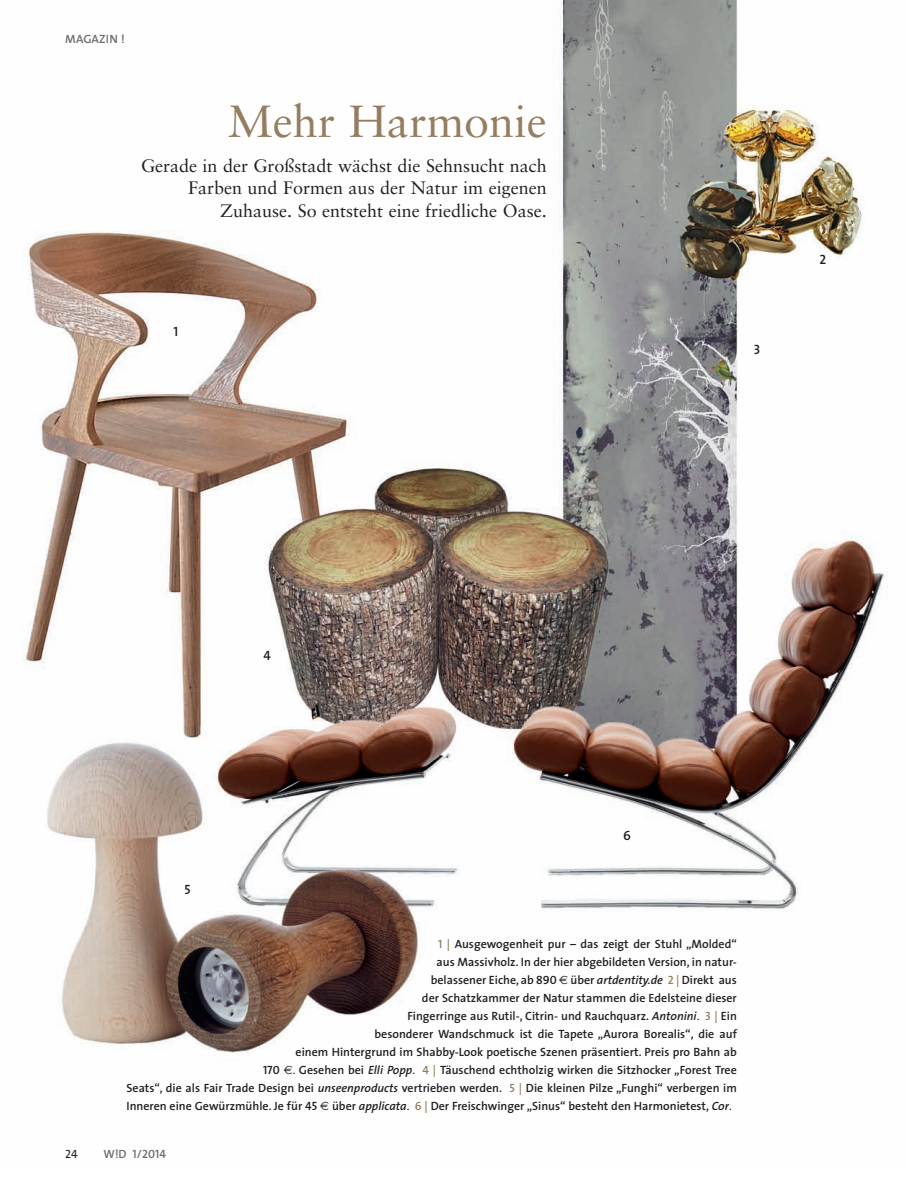
<style>
.page{position:relative;width:906px;height:1183px;background:#fff}
.page>*{position:absolute;margin:0;border:0;box-sizing:border-box;transform-origin:0 0}
.t1{font:45px "Sabon";color:#957e60}
.t2{font:18px/22.5px "Sabon";color:#231f20;text-align:right}
.t3{font:13.5px "The Sans Semi Bold Caps";color:#231f20}
.t4{font:600 12px "The Sans";color:#231f20}
.t5{font:12px "The Sans Semi Bold Caps";color:#6c6d70}
.t6{font:600 12px "The Sans";letter-spacing:.01em;color:#6c6d70}
.t7{font:12px "The Sans Caps";color:#231f20}
.s1{font-family:"The Sans Semi Bold Caps";font-weight:400;color:#957e60}
.s2{color:#957e60}
.s3{font-family:"The Sans Semi Bold Caps";font-weight:400}
.s4{font-family:"Euro Sans";font-weight:400}
.s5{font-style:italic}
.s6{font-weight:400}
.s7{font-family:"The Sans";font-weight:600}
</style>
<div class="page">
<img style="left:22px;top:0;width:866px;height:1054px">
<p class="t6" style="left:65px;top:34px;width:61px">MAGAZIN !</p>
<h1 class="t1" style="left:228px;top:103px;width:320px">Mehr Harmonie</h1>
<h2 class="t2" style="left:141px;top:156px;width:407px">Gerade in der Großstadt wächst die Sehnsucht nach<br>Farben und Formen aus der Natur im eigenen<br>Zuhause. So entsteht eine friedliche Oase.</h2>
<p class="t3" style="left:173px;top:324px;width:6px">1</p>
<p class="t3" style="left:753px;top:342px;width:8px">3</p>
<p class="t3" style="left:819px;top:252px;width:8px">2</p>
<p class="t3" style="left:263px;top:648px;width:9px">4</p>
<p class="t3" style="left:184px;top:882px;width:8px">5</p>
<p class="t3" style="left:623px;top:828px;width:9px">6</p>
<p class="t4" style="left:438px;top:940px;width:300px"><span class="s1">1</span> <span class="s2">|</span> Ausgewogenheit pur – das zeigt der Stuhl „Molded“</p>
<p class="t4" style="left:436px;top:958px;width:302px">aus Massivholz. In der hier abgebildeten Version, in natur-</p>
<p class="t4" style="left:431px;top:976px;width:308px">belassener Eiche, ab <span class="s3">890</span> <span class="s4">€</span> über <span class="s5">artdentity.de</span> <span class="s1">2</span> <span class="s2">|</span> Direkt aus</p>
<p class="t4" style="left:422px;top:994px;width:316px">der Schatzkammer der Natur stammen die Edelsteine dieser</p>
<p class="t4" style="left:407px;top:1012px;width:331px">Fingerringe aus Rutil-, Citrin- und Rauchquarz. <span class="s5">Antonini</span><span class="s6">.</span> <span class="s1">3</span> <span class="s2">|</span> Ein</p>
<p class="t4" style="left:374px;top:1030px;width:364px">besonderer Wandschmuck ist die Tapete „Aurora Borealis“, die auf</p>
<p class="t4" style="left:296px;top:1048px;width:443px">einem Hintergrund im Shabby-Look poetische Szenen präsentiert. Preis pro Bahn ab</p>
<p class="t4" style="left:263px;top:1066px;width:475px"><span class="s3">170</span> <span class="s4">€</span><span class="s6">.</span> Gesehen bei <span class="s5">Elli Popp</span><span class="s6">.</span> <span class="s1">4</span> <span class="s2">|</span> Täuschend echtholzig wirken die Sitzhocker „Forest Tree</p>
<p class="t4" style="left:126px;top:1084px;width:612px">Seats“, die als Fair Trade Design bei <span class="s5">unseenproducts</span> vertrieben werden. <span class="s1">5</span> <span class="s2">|</span> Die kleinen Pilze „Funghi“ verbergen im</p>
<p class="t4" style="left:126px;top:1102px;width:607px">Inneren eine Gewürzmühle. Je für <span class="s3">45</span> <span class="s4">€</span> über <span class="s5">applicata</span><span class="s6">.</span> <span class="s1">6</span> <span class="s2">|</span> Der Freischwinger „Sinus“ besteht den Harmonietest, <span class="s5">Cor</span><span class="s6">.</span></p>
<p class="t7" style="left:65px;top:1147px;width:14px">24</p>
<p class="t5" style="left:104px;top:1147px;width:64px"><span class="s7">W!D</span> 1/2014</p>
</div>
